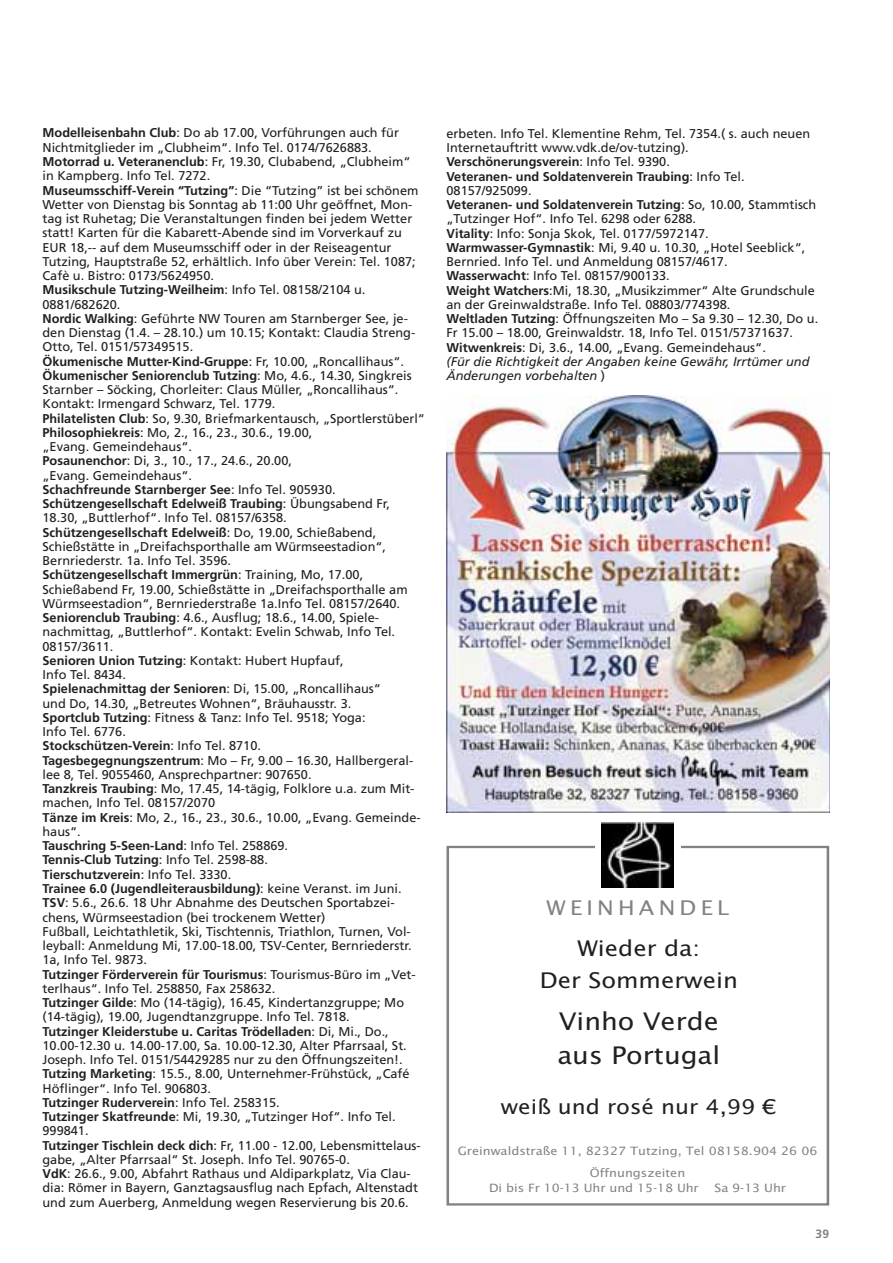
<style>
.page{position:relative;width:893px;height:1263px;background:#fff}
.page>*{position:absolute;margin:0;border:0;box-sizing:border-box;transform-origin:0 0}
.t1{font:24.3px/33.8px "Lucida Sans";color:#231f20;scale:1.11 1}
.t2{font:21.6px/32.4px "Lucida Sans";color:#231f20;text-align:center;scale:1.11 1}
.t3{font:20.25px "Lucida Sans";color:#231f20;scale:1.11 1}
.t4{font:20.25px "Lucida Sans";letter-spacing:.19em;color:#808285;scale:1.11 1}
.t5{font:12.75px/14.2px "Frutiger";color:#231f20}
.t6{font:700 12px "Frutiger";color:#808285}
.t7{font:11.55px/21.6px "Lucida Sans";color:#808285;text-align:center;scale:1.11 1}
.s1{font-weight:700}
.s2{font-style:italic}
</style>
<div class="page">
<img style="left:446px;top:395px;width:383px;height:417px">
<div style="left:447px;top:846px;width:382px;height:359px;border:2px solid #808285"></div>
<div style="left:595px;top:823px;width:85px;height:65px;background:#fff"></div>
<img style="left:602px;top:823px;width:72px;height:65px">
<p class="t5" style="left:43px;top:127px;width:384px"><span class="s1">Modelleisenbahn Club</span>: Do ab 17.00, Vorführungen auch für Nichtmitglieder im „Clubheim“. Info Tel. 0174/7626883.<br><span class="s1">Motorrad u. Veteranenclub</span>: Fr, 19.30, Clubabend, „Clubheim“ in Kampberg. Info Tel. 7272.<br><span class="s1">Museumsschiff-Verein “Tutzing”</span>: Die “Tutzing” ist bei schönem Wetter von Dienstag bis Sonntag ab 11:00 Uhr geöffnet, Mon&shy;tag ist Ruhetag; Die Veranstaltungen finden bei jedem Wetter statt! Karten für die Kabarett-Abende sind im Vorverkauf zu EUR 18,-- auf dem Museumsschiff oder in der Reiseagentur Tutzing, Hauptstraße 52, erhältlich. Info über Verein: Tel. 1087; Cafè u. Bistro: 0173/5624950.<br><span class="s1">Musikschule Tutzing-Weilheim</span>: Info Tel. 08158/2104 u.<br>0881/682620.<br><span class="s1">Nordic Walking</span>: Geführte NW Touren am Starnberger See, je&shy;den Dienstag (1.4. – 28.10.) um 10.15; Kontakt: Claudia Streng-Otto, Tel. 0151/57349515.<br><span class="s1">Ökumenische Mutter-Kind-Gruppe</span>: Fr, 10.00, „Roncallihaus“.<br><span class="s1">Ökumenischer Seniorenclub Tutzing</span>: Mo, 4.6., 14.30, Singkreis Starnber – Söcking, Chorleiter: Claus Müller, „Roncallihaus“.<br>Kontakt: Irmengard Schwarz, Tel. 1779.<br><span class="s1">Philatelisten Club</span>: So, 9.30, Briefmarkentausch, „Sportlerstüberl“ <span class="s1">Philosophiekreis</span>: Mo, 2., 16., 23., 30.6., 19.00,<br>„Evang. Gemeindehaus“.<br><span class="s1">Posaunenchor</span>: Di, 3., 10., 17., 24.6., 20.00,<br>„Evang. Gemeindehaus“.<br><span class="s1">Schachfreunde Starnberger See</span>: Info Tel. 905930.<br><span class="s1">Schützengesellschaft Edelweiß Traubing</span>: Übungsabend Fr, 18.30, „Buttlerhof“. Info Tel. 08157/6358.<br><span class="s1">Schützengesellschaft Edelweiß</span>: Do, 19.00, Schießabend, Schießstätte in „Dreifachsporthalle am Würmseestadion“, Bernriederstr. 1a. Info Tel. 3596.<br><span class="s1">Schützengesellschaft Immergrün</span>: Training, Mo, 17.00, Schießabend Fr, 19.00, Schießstätte in „Dreifachsporthalle am Würmseestadion“, Bernriederstraße 1a.Info Tel. 08157/2640.<br><span class="s1">Seniorenclub Traubing</span>: 4.6., Ausflug; 18.6., 14.00, Spiele&shy;nachmittag, „Buttlerhof“. Kontakt: Evelin Schwab, Info Tel.<br>08157/3611.<br><span class="s1">Senioren Union Tutzing</span>: Kontakt: Hubert Hupfauf,<br>Info Tel. 8434.<br><span class="s1">Spielenachmittag der Senioren</span>: Di, 15.00, „Roncallihaus“<br>und Do, 14.30, „Betreutes Wohnen“, Bräuhausstr. 3.<br><span class="s1">Sportclub Tutzing</span>: Fitness &amp; Tanz: Info Tel. 9518; Yoga:<br>Info Tel. 6776.<br><span class="s1">Stockschützen-Verein</span>: Info Tel. 8710.<br><span class="s1">Tagesbegegnungszentrum</span>: Mo – Fr, 9.00 – 16.30, Hallbergeral&shy;lee 8, Tel. 9055460, Ansprechpartner: 907650.<br><span class="s1">Tanzkreis Traubing</span>: Mo, 17.45, 14-tägig, Folklore u.a. zum Mit&shy;machen, Info Tel. 08157/2070<br><span class="s1">Tänze im Kreis</span>: Mo, 2., 16., 23., 30.6., 10.00, „Evang. Gemeinde&shy;haus“.<br><span class="s1">Tauschring 5-Seen-Land</span>: Info Tel. 258869.<br><span class="s1">Tennis-Club Tutzing</span>: Info Tel. 2598-88.<br><span class="s1">Tierschutzverein</span>: Info Tel. 3330.<br><span class="s1">Trainee 6.0 (Jugendleiterausbildung)</span>: keine Veranst. im Juni.<br><span class="s1">TSV</span>: 5.6., 26.6. 18 Uhr Abnahme des Deutschen Sportabzei&shy;chens, Würmseestadion (bei trockenem Wetter)<br>Fußball, Leichtathletik, Ski, Tischtennis, Triathlon, Turnen, Vol&shy;leyball: Anmeldung Mi, 17.00-18.00, TSV-Center, Bernriederstr.<br>1a, Info Tel. 9873.<br><span class="s1">Tutzinger Förderverein für Tourismus</span>: Tourismus-Büro im „Vet&shy;terlhaus“. Info Tel. 258850, Fax 258632.<br><span class="s1">Tutzinger Gilde</span>: Mo (14-tägig), 16.45, Kindertanzgruppe; Mo (14-tägig), 19.00, Jugendtanzgruppe. Info Tel. 7818.<br><span class="s1">Tutzinger Kleiderstube u. Caritas Trödelladen</span>: Di, Mi., Do., 10.00-12.30 u. 14.00-17.00, Sa. 10.00-12.30, Alter Pfarrsaal, St.<br>Joseph. Info Tel. 0151/54429285 nur zu den Öffnungszeiten!.<br><span class="s1">Tutzing Marketing</span>: 15.5., 8.00, Unternehmer-Frühstück, „Café Höflinger“. Info Tel. 906803.<br><span class="s1">Tutzinger Ruderverein</span>: Info Tel. 258315.<br><span class="s1">Tutzinger Skatfreunde</span>: Mi, 19.30, „Tutzinger Hof“. Info Tel.<br>999841.<br><span class="s1">Tutzinger Tischlein deck dich</span>: Fr, 11.00 - 12.00, Lebensmittelaus&shy;gabe, „Alter Pfarrsaal“ St. Joseph. Info Tel. 90765-0.<br><span class="s1">VdK</span>: 26.6., 9.00, Abfahrt Rathaus und Aldiparkplatz, Via Clau&shy;dia: Römer in Bayern, Ganztagsausflug nach Epfach, Altenstadt und zum Auerberg, Anmeldung wegen Reservierung bis 20.6.</p>
<p class="t5" style="left:446px;top:127px;width:373px">erbeten. Info Tel. Klementine Rehm, Tel. 7354.( s. auch neuen Internetauftritt www.vdk.de/ov-tutzing).<br><span class="s1">Verschönerungsverein</span>: Info Tel. 9390.<br><span class="s1">Veteranen- und Soldatenverein Traubing</span>: Info Tel.<br>08157/925099.<br><span class="s1">Veteranen- und Soldatenverein Tutzing</span>: So, 10.00, Stammtisch „Tutzinger Hof“. Info Tel. 6298 oder 6288.<br><span class="s1">Vitality</span>: Info: Sonja Skok, Tel. 0177/5972147.<br><span class="s1">Warmwasser-Gymnastik</span>: Mi, 9.40 u. 10.30, „Hotel Seeblick“, Bernried. Info Tel. und Anmeldung 08157/4617.<br><span class="s1">Wasserwacht</span>: Info Tel. 08157/900133.<br><span class="s1">Weight Watchers</span>:Mi, 18.30, „Musikzimmer“ Alte Grundschule an der Greinwaldstraße. Info Tel. 08803/774398.<br><span class="s1">Weltladen Tutzing</span>: Öffnungszeiten Mo – Sa 9.30 – 12.30, Do u.<br>Fr 15.00 – 18.00, Greinwaldstr. 18, Info Tel. 0151/57371637.<br><span class="s1">Witwenkreis</span>: Di, 3.6., 14.00, „Evang. Gemeindehaus“.<br><span class="s2">(Für die Richtigkeit der Angaben keine Gewähr, Irrtümer und Änderungen vorbehalten</span> )</p>
<h3 class="t4" style="left:546px;top:900px;width:166px">WEINHANDEL</h3>
<h2 class="t2" style="left:540px;top:933px;width:180px">Wieder da:<br>Der Sommerwein</h2>
<h1 class="t1" style="left:557px;top:1006px;width:148px">Vinho Verde aus Portugal</h1>
<h3 class="t3" style="left:501px;top:1098px;width:250px">weiß und rosé nur 4,99 €</h3>
<p class="t7" style="left:458px;top:1141px;width:326px">Greinwaldstraße 11, 82327 Tutzing, Tel 08158.904 26 06<br>Öffnungszeiten</p>
<p class="t7" style="left:489px;top:1177px;width:190px">Di bis Fr 10-13 Uhr und 15-18 Uhr</p>
<p class="t7" style="left:715px;top:1177px;width:66px">Sa 9-13 Uhr</p>
<p class="t6" style="left:815px;top:1229px;width:15px">39</p>
</div>
